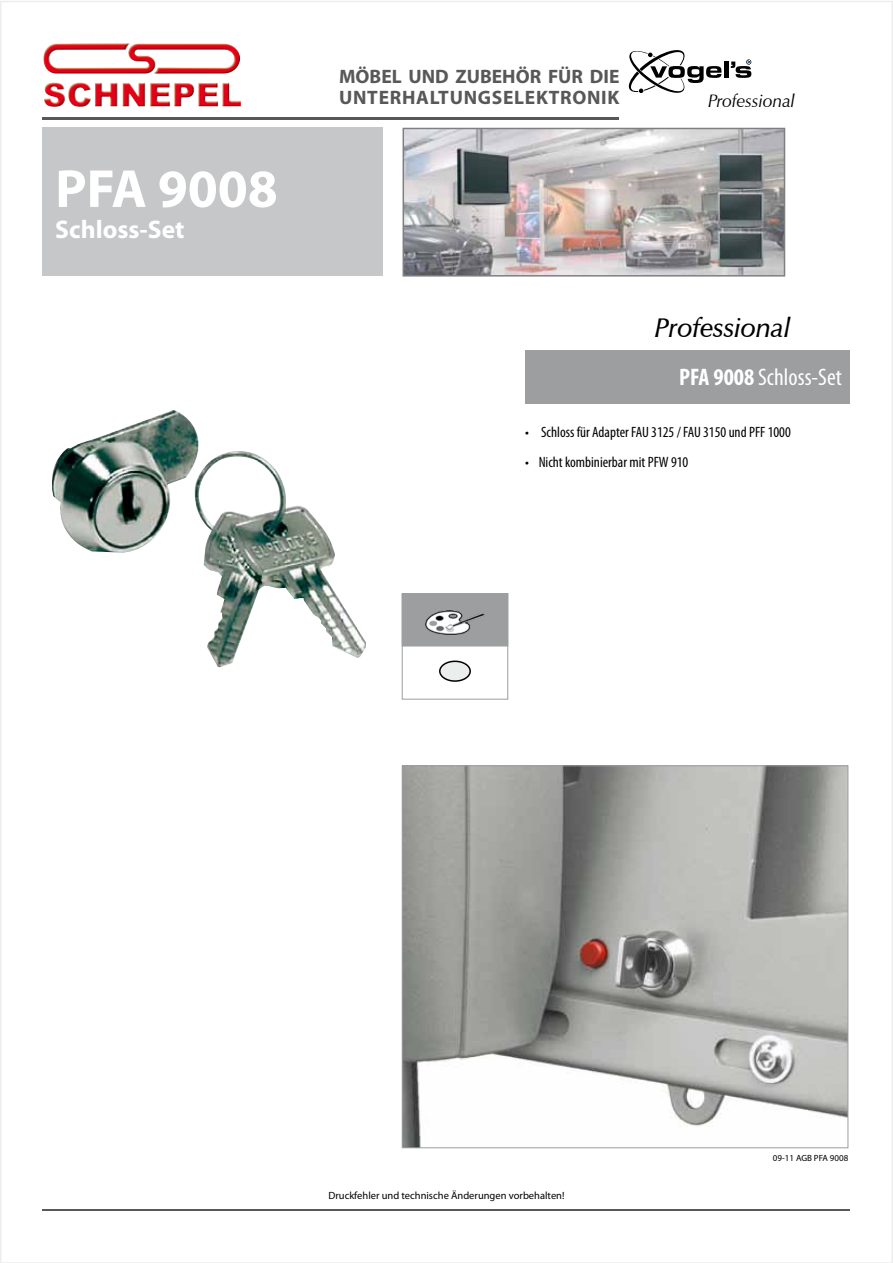
<style>
.page{position:relative;width:893px;height:1263px;background:#fff}
.page>*{position:absolute;margin:0;border:0;box-sizing:border-box;transform-origin:0 0}
.t1{font:700 54px "Myriad Pro";color:#fff}
.t2{font:italic 600 27px "Zapf Humanist 601 BT";color:#000}
.t3{font:700 25.5px "Myriad Pro";color:#fff}
.t4{font:condensed 24px "Myriad Pro";color:#fff}
.t5{font:700 19.5px/21px "Myriad Pro";letter-spacing:.035em;color:#58585a}
.t6{font:italic 18px "Zapf Humanist 601 BT";color:#000}
.t7{font:condensed 15px "Myriad Pro";color:#000}
.t8{font:10.5px "Myriad Pro";color:#000}
.t9{font:9px "Myriad Pro";color:#000}
.s1{font-weight:700}
</style>
<div class="page">
<hr style="left:43px;top:117px;width:576px;height:2px;background:#58585a">
<img style="left:43px;top:43px;width:112px;height:31px">
<hr style="left:43px;top:1209px;width:807px;height:1px;background:#58585a">
<div style="left:525px;top:351px;width:325px;height:53px;background:#9c9e9f"></div>
<hr style="left:724px;top:61px;width:4px;height:17px;background:#000">
<svg style="left:731px;top:60px;width:20px;height:18px"></svg>
<svg style="left:629px;top:50px;width:93px;height:43px"></svg>
<img style="left:406px;top:131px;width:376px;height:143px">
<div style="left:403px;top:128px;width:382px;height:149px;border:2px solid #7e7f81"></div>
<img style="left:52px;top:410px;width:314px;height:257px">
<img style="left:404px;top:767px;width:442px;height:379px">
<div style="left:402px;top:593px;width:106px;height:106px;background:#fff;border:1px solid #9c9e9f"></div>
<div style="left:402px;top:593px;width:106px;height:53px;background:#9c9e9f"></div>
<div style="left:440px;top:661px;width:30px;height:20px;background:#eceded;border-radius:50%"></div>
<div style="left:439px;top:660px;width:32px;height:22px;border:2px solid #000;border-radius:50%"></div>
<div style="left:43px;top:128px;width:340px;height:148px;background:#c6c7c8"></div>
<img style="left:426px;top:611px;width:58px;height:23px">
<h1 class="t1" style="left:55px;top:154px;width:224px">PFA 9008</h1>
<h3 class="t3" style="left:55px;top:212px;width:131px">Schloss-Set</h3>
<h3 class="t5" style="left:339px;top:65px;width:282px">MÖBEL UND ZUBEHÖR FÜR DIE<br>UNTERHALTUNGSELEKTRONIK</h3>
<p class="t6" style="left:708px;top:90px;width:89px">Professional</p>
<h2 class="t2" style="left:655px;top:311px;width:137px">Professional</h2>
<h3 class="t4" style="left:679px;top:363px;width:164px"><span class="s1">PFA 9008</span> Schloss-Set</h3>
<p class="t7" style="left:525px;top:422px;width:267px">• Schloss für Adapter FAU 3125 / FAU 3150 und PFF 1000</p>
<p class="t7" style="left:525px;top:452px;width:165px">• Nicht kombinierbar mit PFW 910</p>
<p class="t8" style="left:328px;top:1188px;width:238px">Druckfehler und technische Änderungen vorbehalten!</p>
<p class="t9" style="left:773px;top:1153px;width:77px">09-11 AGB PFA 9008</p>
</div>
